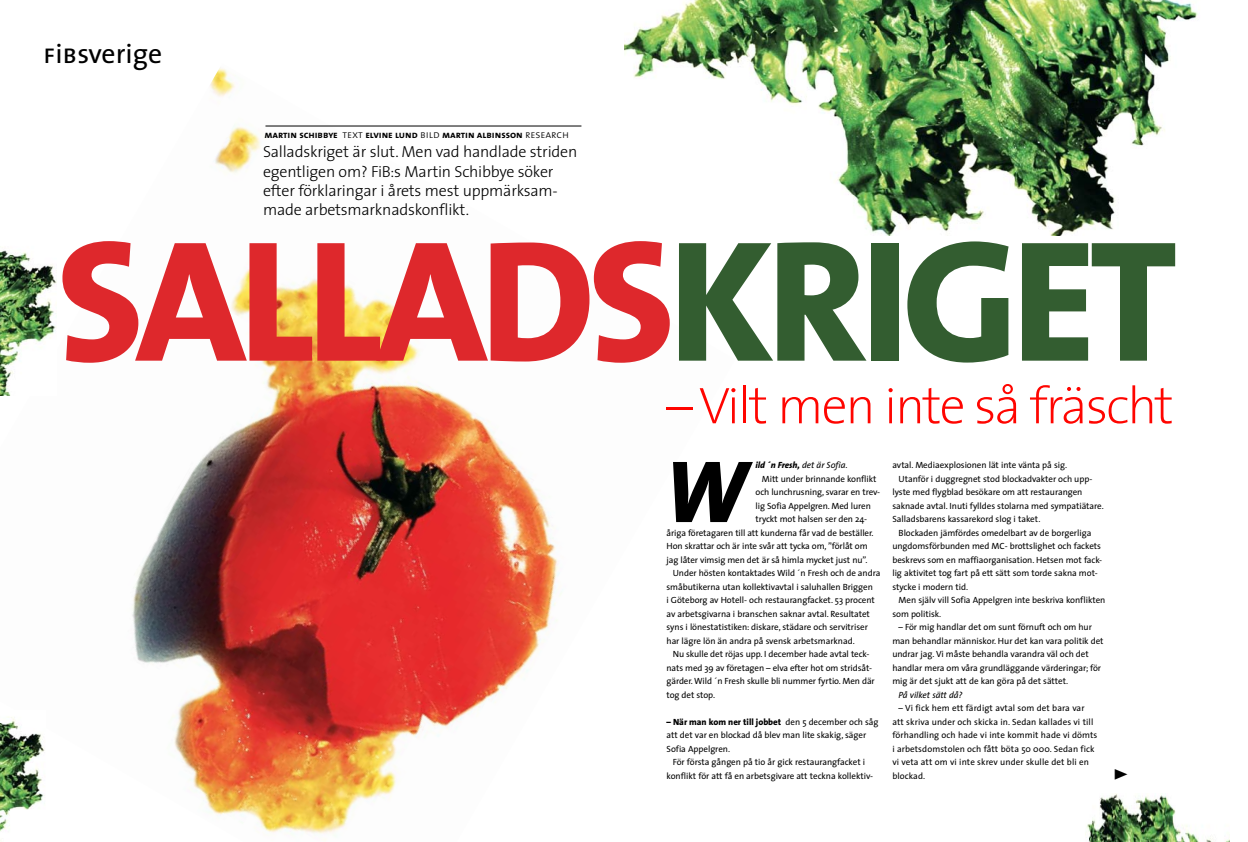
<style>
.page{position:relative;width:1248px;height:842px;background:#fff}
.page>*{position:absolute;margin:0;border:0;box-sizing:border-box;transform-origin:0 0}
.t1{font:800 174px "The Sans";letter-spacing:-.04em;color:#de282c}
.t2{font:italic 800 89px "The Sans";color:#000}
.t3{font:200 52px "The Sans";letter-spacing:-.04em;color:#ff0500}
.t4{font:30px "The Sans Caps";color:#000}
.t5{font:27.7px "The Sans";color:#000}
.t6{font:300 16px/19.3px "The Sans";letter-spacing:-.015em;color:#000}
.t7{font:10px "The Sans Bold Caps";letter-spacing:-.005em;color:#000}
.t8{font:9px/13.5px "The Sans";letter-spacing:-.005em;color:#000}
.t9{font:italic 800 9px "The Sans";letter-spacing:-.005em;color:#000}
.t10{font:italic 9px "The Sans";letter-spacing:-.005em;color:#000}
.s1{font-family:"The Sans Caps"}
.s2{font-family:"The Sans Light Caps";font-size:11px}
.s3{color:#335d30}
.s4{font-weight:400}
.s5{font-weight:400;font-style:normal}
.s6{font-weight:800}
</style>
<div class="page">
<img style="left:624px;top:0;width:574px;height:235px">
<img style="left:0;top:63px;width:777px;height:777px">
<img style="left:1085px;top:794px;width:144px;height:48px">
<img style="left:0;top:242px;width:57px;height:153px">
<img style="left:0;top:710px;width:45px;height:130px">
<hr style="left:265px;top:126px;width:316px;height:1px;background:#000">
<h3 class="t5" style="left:43px;top:31px;width:120px"><span class="s1">f</span>i<span class="s1">b</span>sverige</h3>
<p class="t7" style="left:264px;top:126px;width:306px">martin schibbye <span class="s2">text</span> elvine lund <span class="s2">bild</span> martin albinsson <span class="s2">research</span></p>
<h3 class="t6" style="left:263px;top:142px;width:316px">Salladskriget är slut. Men vad handlade striden egentligen om? FiB:s Martin Schibbye söker efter förklaringar i årets mest uppmärksam&shy;made arbetsmarknadskonflikt.</h3>
<h1 class="t1" style="left:57px;top:155px;width:1122px">SALLADS<span class="s3">KRIGET</span></h1>
<h3 class="t3" style="left:666px;top:363px;width:508px">– Vilt men inte så fräscht</h3>
<h2 class="t2" style="left:663px;top:417px;width:84px">W</h2>
<p class="t9" style="left:755px;top:457px;width:93px">ild ´n Fresh, <span class="s4">det är Sofia</span><span class="s5">.</span></p>
<p class="t8" style="left:892px;top:458px;width:176px">avtal. Mediaexplosionen lät inte vänta på sig.</p>
<p class="t8" style="left:898px;top:471px;width:195px">Utanför i duggregnet stod blockadvakter och upp-</p>
<p class="t8" style="left:892px;top:485px;width:191px">lyste med flygblad besökare om att restaurangen</p>
<p class="t8" style="left:892px;top:498px;width:213px">saknade avtal. Inuti fylldes stolarna med sympatiätare.</p>
<p class="t8" style="left:892px;top:512px;width:149px">Salladsbarens kassarekord slog i taket.</p>
<p class="t8" style="left:898px;top:525px;width:194px">Blockaden jämfördes omedelbart av de borgerliga</p>
<p class="t8" style="left:892px;top:539px;width:210px">ungdomsförbunden med MC- brottslighet och fackets</p>
<p class="t8" style="left:892px;top:552px;width:211px">beskrevs som en maffiaorganisation. Hetsen mot fack-</p>
<p class="t8" style="left:892px;top:566px;width:207px">lig aktivitet tog fart på ett sätt som torde sakna mot-</p>
<p class="t8" style="left:892px;top:579px;width:77px">stycke i modern tid.</p>
<p class="t8" style="left:898px;top:593px;width:208px">Men själv vill Sofia Appelgren inte beskriva konflikten</p>
<p class="t8" style="left:892px;top:606px;width:50px">som politisk.</p>
<p class="t8" style="left:892px;top:620px;width:213px;text-indent:6px">– För mig handlar det om sunt förnuft och om hur man behandlar människor. Hur det kan vara politik det undrar jag. Vi måste behandla varandra väl och det handlar mera om våra grundläggande värderingar; för mig är det sjukt att de kan göra på det sättet.</p>
<p class="t10" style="left:898px;top:687px;width:65px">På vilket sätt då?</p>
<p class="t8" style="left:892px;top:701px;width:206px;text-indent:6px">– Vi fick hem ett färdigt avtal som det bara var att skriva under och skicka in. Sedan kallades vi till förhandling och hade vi inte kommit hade vi dömts i arbetsdomstolen och fått böta 50 000. Sedan fick vi veta att om vi inte skrev under skulle det bli en blockad.</p>
<p class="t8" style="left:761px;top:471px;width:116px">Mitt under brinnande konflikt</p>
<p class="t8" style="left:755px;top:485px;width:126px">och lunchrusning, svarar en trev-</p>
<p class="t8" style="left:755px;top:498px;width:117px">lig Sofia Appelgren. Med luren</p>
<p class="t8" style="left:755px;top:512px;width:113px">tryckt mot halsen ser den 24-</p>
<p class="t8" style="left:666px;top:525px;width:208px">åriga företagaren till att kunderna får vad de beställer.</p>
<p class="t8" style="left:666px;top:539px;width:203px">Hon skrattar och är inte svår att tycka om, ”förlåt om</p>
<p class="t8" style="left:666px;top:552px;width:203px">jag låter vimsig men det är så himla mycket just nu”.</p>
<p class="t8" style="left:672px;top:566px;width:209px">Under hösten kontaktades Wild ´n Fresh och de andra</p>
<p class="t8" style="left:666px;top:579px;width:208px">småbutikerna utan kollektivavtal i saluhallen Briggen</p>
<p class="t8" style="left:666px;top:593px;width:210px">i Göteborg av Hotell- och restaurangfacket. 53 procent</p>
<p class="t8" style="left:666px;top:606px;width:205px">av arbetsgivarna i branschen saknar avtal. Resultatet</p>
<p class="t8" style="left:666px;top:620px;width:203px">syns i lönestatistiken: diskare, städare och servitriser</p>
<p class="t8" style="left:666px;top:633px;width:190px">har lägre lön än andra på svensk arbetsmarknad.</p>
<p class="t8" style="left:672px;top:647px;width:198px">Nu skulle det röjas upp. I december hade avtal teck-</p>
<p class="t8" style="left:666px;top:660px;width:207px">nats med 39 av företagen – elva efter hot om stridsåt-</p>
<p class="t8" style="left:666px;top:674px;width:210px">gärder. Wild ´n Fresh skulle bli nummer fyrtio. Men där</p>
<p class="t8" style="left:666px;top:687px;width:50px">tog det stop.</p>
<p class="t8" style="left:666px;top:714px;width:213px"><span class="s6">– När man kom ner till jobbet</span> den 5 december och såg att det var en blockad då blev man lite skakig, säger<br>Sofia Appelgren.</p>
<p class="t8" style="left:666px;top:755px;width:208px;text-align:center">För första gången på tio år gick restaurangfacket i konflikt för att få en arbetsgivare att teckna kollektiv-</p>
<h3 class="t4" style="left:1112px;top:748px;width:18px">&gt;</h3>
</div>
